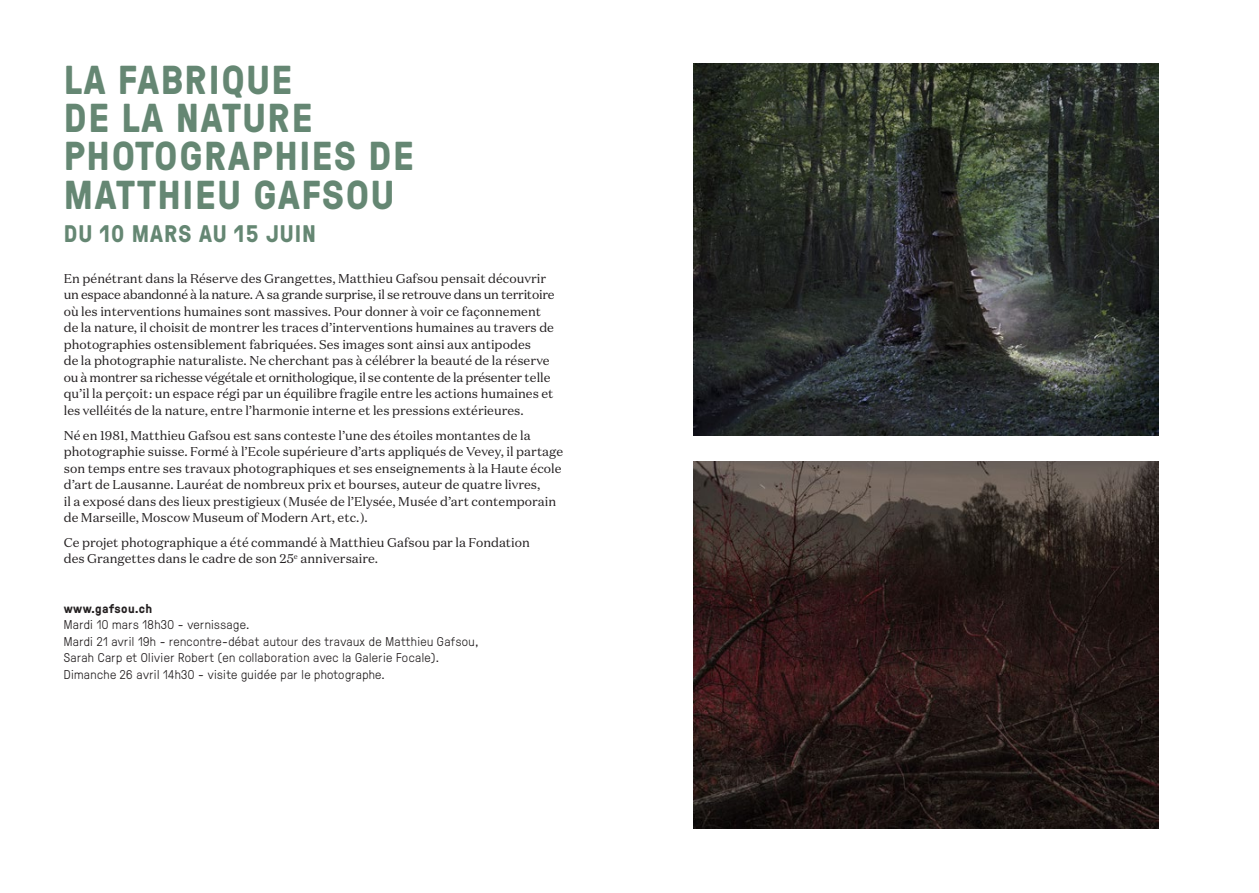
<style>
.page{position:relative;width:1259px;height:893px;background:#fff}
.page>*{position:absolute;margin:0;border:0;box-sizing:border-box;transform-origin:0 0}
.t1{font:700 40.35px/38.2px "GT Pressura";letter-spacing:.04em;color:#658773}
.t2{font:700 24px "GT Pressura";letter-spacing:.04em;color:#658773}
.t3{font:12.75px/16.5px "Domaine Text";color:#231f20}
.t4{font:300 12.75px/16.5px "GT Pressura";letter-spacing:.03em;color:#231f20}
.t5{font:700 12.75px "GT Pressura";color:#231f20}
</style>
<div class="page">
<img style="left:693px;top:64px;width:465px;height:372px">
<img style="left:693px;top:462px;width:465px;height:367px">
<h1 class="t1" style="left:64px;top:59px;width:352px">LA FABRIQUE<br>DE LA NATURE<br>PHOTOGRAPHIES DE<br>MATTHIEU GAFSOU</h1>
<h2 class="t2" style="left:64px;top:216px;width:254px">DU 10 MARS AU 15 JUIN</h2>
<p class="t3" style="left:64px;top:270px;width:492px">En pénétrant dans la Réserve des Grangettes, Matthieu Gafsou pensait découvrir un espace abandonné à la nature. A sa grande surprise, il se retrouve dans un territoire où les interventions humaines sont massives. Pour donner à voir ce façonnement de la nature, il choisit de montrer les traces d’interventions humaines au travers de photographies ostensiblement fabriquées. Ses images sont ainsi aux antipodes<br>de la photographie naturaliste. Ne cherchant pas à célébrer la beauté de la réserve ou à montrer sa richesse végétale et ornithologique, il se contente de la présenter telle qu’il la perçoit : un espace régi par un équilibre fragile entre les actions humaines et les velléités de la nature, entre l’harmonie interne et les pressions extérieures.</p>
<p class="t3" style="left:64px;top:427px;width:501px">Né en 1981, Matthieu Gafsou est sans conteste l’une des étoiles montantes de la photographie suisse. Formé à l’Ecole supérieure d’arts appliqués de Vevey, il partage son temps entre ses travaux photographiques et ses enseignements à la Haute école d’art de Lausanne. Lauréat de nombreux prix et bourses, auteur de quatre livres,<br>il a exposé dans des lieux prestigieux ( Musée de l’Elysée, Musée d’art contemporain de Marseille, Moscow Museum of Modern Art, etc. ).</p>
<p class="t3" style="left:64px;top:534px;width:467px">Ce projet photographique a été commandé à Matthieu Gafsou par la Fondation des Grangettes dans le cadre de son 25<sup>e</sup> anniversaire.</p>
<p class="t5" style="left:64px;top:599px;width:90px">WWW.GAFSOU.CH</p>
<p class="t4" style="left:64px;top:616px;width:416px">Mardi 10 mars 18h30 - vernissage.<br>Mardi 21 avril 19h - rencontre-débat autour des travaux de Matthieu Gafsou, Sarah Carp et Olivier Robert (en collaboration avec la Galerie Focale).<br>Dimanche 26 avril 14h30 - visite guidée par le photographe.</p>
</div>
